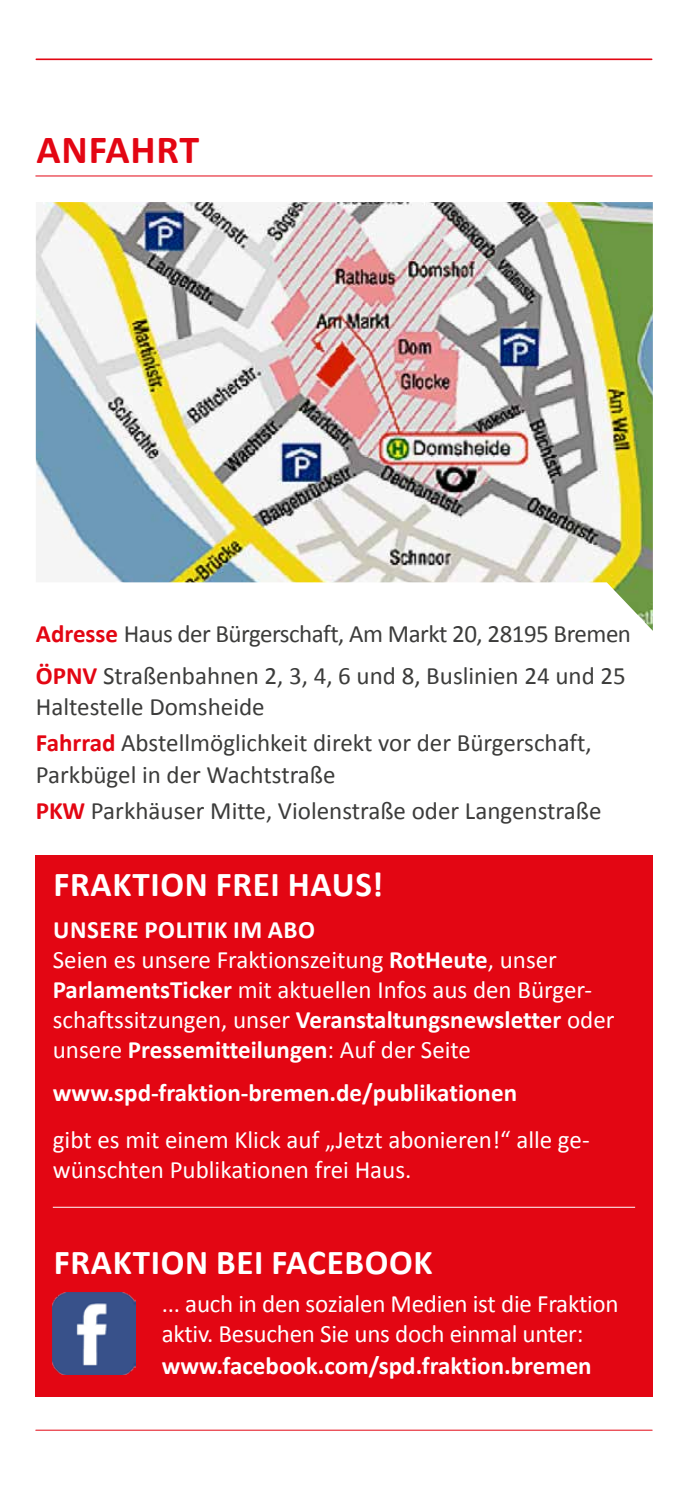
<style>
.page{position:relative;width:688px;height:1489px;background:#fff}
.page>*{position:absolute;margin:0;border:0;box-sizing:border-box;transform-origin:0 0}
.t1{font:700 40px "Calibri";letter-spacing:.02em;color:#e30613}
.t2{font:700 35px "Calibri";letter-spacing:.02em;color:#fff}
.t3{font:25px/30px "Calibri";color:#fff}
.t4{font:25px/36.2px "Calibri";color:#3c3c3b}
.t5{font:25px/41.2px "Calibri";letter-spacing:-.02em;color:#3c3c3b}
.t6{font:700 25px "Calibri";color:#fff}
.s1{font-weight:700;color:#e30613}
.s2{font-weight:700}
</style>
<div class="page">
<div style="left:35px;top:855px;width:617px;height:541px;background:#e30613"></div>
<hr style="left:53px;top:1206px;width:582px;height:1px;background:#fff">
<img style="left:36px;top:202px;width:616px;height:428px">
<img style="left:53px;top:1292px;width:82px;height:82px">
<hr style="left:36px;top:58px;width:615px;height:2px;background:#e30613">
<hr style="left:36px;top:175px;width:616px;height:1px;background:#e30613">
<hr style="left:36px;top:1429px;width:616px;height:1px;background:#e30613">
<h1 class="t1" style="left:37px;top:121px;width:164px">ANFAHRT</h1>
<p class="t5" style="left:36px;top:612px;width:596px"><span class="s1">Adresse</span> Haus der Bürgerschaft, Am Markt 20, 28195 Bremen<br><span class="s1">ÖPNV</span> Straßenbahnen 2, 3, 4, 6 und 8, Buslinien 24 und 25</p>
<p class="t4" style="left:36px;top:687px;width:557px">Haltestelle Domsheide<br><span class="s1">Fahrrad</span> Abstellmöglichkeit direkt vor der Bürgerschaft,</p>
<p class="t4" style="left:36px;top:755px;width:567px">Parkbügel in der Wachtstraße<br><span class="s1">PKW</span> Parkhäuser Mitte, Violenstraße oder Langenstraße</p>
<h2 class="t2" style="left:53px;top:859px;width:331px">FRAKTION FREI HAUS!</h2>
<p class="t3" style="left:53px;top:914px;width:563px"><span class="s2">UNSERE POLITIK IM ABO<br></span>Seien es unsere Fraktionszeitung <span class="s2">RotHeute</span>, unser <span class="s2">ParlamentsTicker</span> mit aktuellen Infos aus den Bürger&shy;schaftssitzungen, unser <span class="s2">Veranstaltungsnewsletter</span> oder unsere <span class="s2">Pressemitteilungen</span>: Auf der Seite</p>
<p class="t6" style="left:53px;top:1074px;width:465px">www.spd-fraktion-bremen.de/publikationen</p>
<p class="t3" style="left:53px;top:1124px;width:538px">gibt es mit einem Klick auf „Jetzt abonieren!“ alle ge&shy;wünschten Publikationen frei Haus.</p>
<h2 class="t2" style="left:54px;top:1237px;width:380px">FRAKTION BEI FACEBOOK</h2>
<p class="t3" style="left:162px;top:1287px;width:458px">... auch in den sozialen Medien ist die Fraktion aktiv. Besuchen Sie uns doch einmal unter:</p>
<p class="t6" style="left:162px;top:1348px;width:431px">www.facebook.com/spd.fraktion.bremen</p>
</div>
